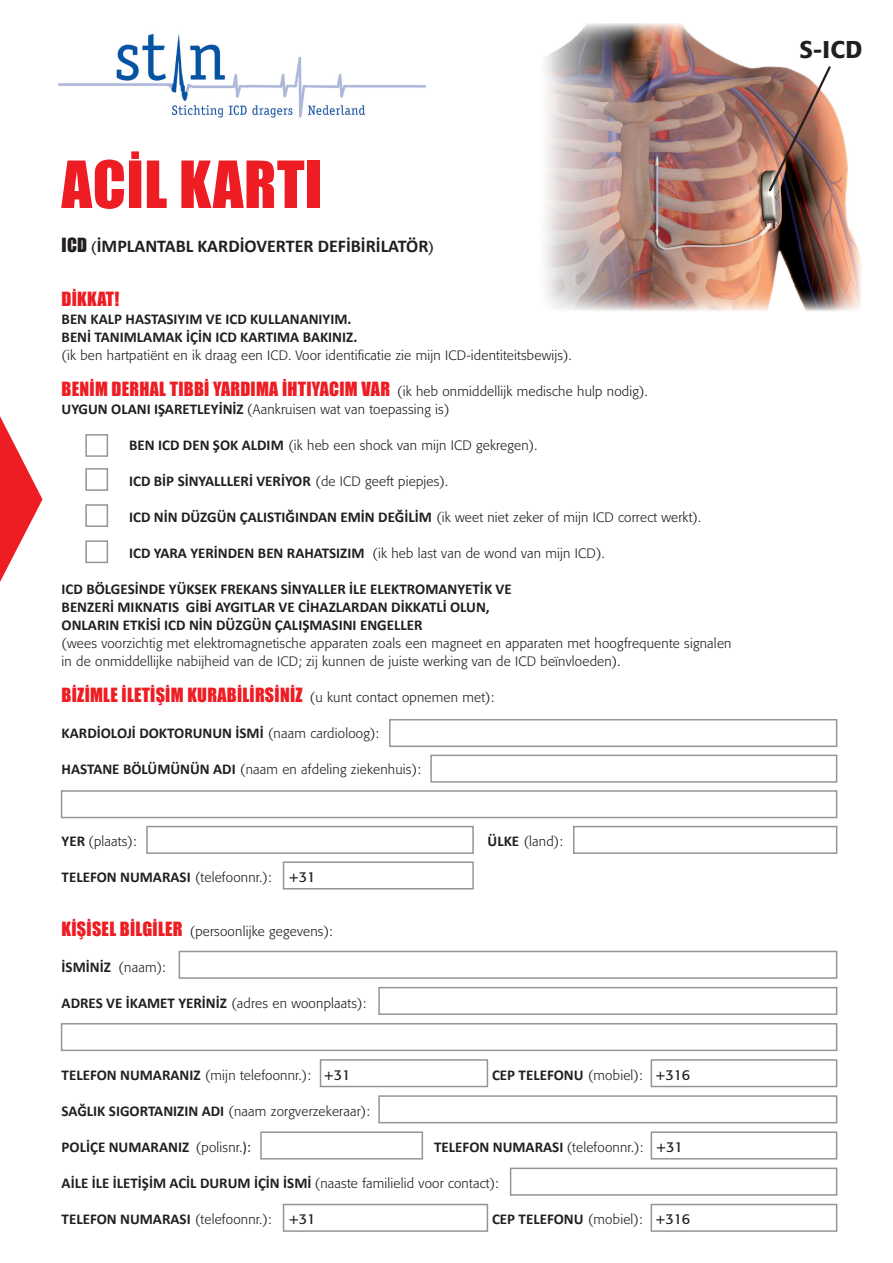
<style>
.page{position:relative;width:893px;height:1263px;background:#fff}
.page>*{position:absolute;margin:0;border:0;box-sizing:border-box;transform-origin:0 0}
.t1{font:60px "Impact";letter-spacing:.01em;color:#ee1d23}
.t2{font:500 24px "Formata";color:#231f20}
.t3{font:18px "Impact";letter-spacing:.015em;color:#ee1d23}
.t4{font:700 18px "Calibri";color:#231f20}
.t5{font:700 15px/18px "Calibri";color:#231f20}
.t6{font:300 13.5px/18px "Formata";letter-spacing:.015em;color:#231f20}
.s1{font-family:"Impact";font-weight:400}
.s2{font-family:"Formata";font-weight:400;font-size:14.25px}
.s3{font-family:"Impact";font-weight:400;font-size:18px;color:#ee1d23}
.s4{font-family:"Calibri";font-weight:700;font-size:15px}
.s5{font-family:"Formata";font-weight:300;font-size:13.5px}
.s6{font-size:14.25px}
.s7{font-family:"Formata";font-weight:300;font-size:13.5px;color:#231f20}
.s8{font-weight:400;font-size:14.25px}
.s9{font-weight:400}
</style>
<div class="page">
<img style="left:59px;top:33px;width:367px;height:85px">
<img style="left:545px;top:23px;width:316px;height:288px">
<img style="left:767px;top:64px;width:66px;height:129px">
<div style="left:651px;top:1059px;width:186px;height:28px;background:#fff;border:2px solid #939598"></div>
<div style="left:389px;top:719px;width:448px;height:28px;background:#fff;border:2px solid #939598"></div>
<div style="left:430px;top:755px;width:407px;height:28px;background:#fff;border:2px solid #939598"></div>
<div style="left:61px;top:790px;width:776px;height:28px;background:#fff;border:2px solid #939598"></div>
<div style="left:146px;top:826px;width:328px;height:28px;background:#fff;border:2px solid #939598"></div>
<div style="left:573px;top:826px;width:264px;height:28px;background:#fff;border:2px solid #939598"></div>
<div style="left:283px;top:861px;width:191px;height:28px;background:#fff;border:2px solid #939598"></div>
<div style="left:179px;top:951px;width:658px;height:28px;background:#fff;border:2px solid #939598"></div>
<div style="left:378px;top:987px;width:459px;height:28px;background:#fff;border:2px solid #939598"></div>
<div style="left:61px;top:1023px;width:776px;height:28px;background:#fff;border:2px solid #939598"></div>
<div style="left:378px;top:1095px;width:459px;height:28px;background:#fff;border:2px solid #939598"></div>
<div style="left:260px;top:1131px;width:163px;height:28px;background:#fff;border:2px solid #939598"></div>
<div style="left:651px;top:1131px;width:186px;height:28px;background:#fff;border:2px solid #939598"></div>
<div style="left:510px;top:1167px;width:327px;height:29px;background:#fff;border:2px solid #939598"></div>
<div style="left:651px;top:1204px;width:186px;height:28px;background:#fff;border:2px solid #939598"></div>
<div style="left:283px;top:1204px;width:205px;height:28px;background:#fff;border:2px solid #939598"></div>
<div style="left:320px;top:1059px;width:168px;height:28px;background:#fff;border:2px solid #939598"></div>
<div style="left:85px;top:434px;width:23px;height:23px;background:#fff;border:2px solid #939598"></div>
<div style="left:85px;top:468px;width:23px;height:23px;background:#fff;border:2px solid #939598"></div>
<div style="left:85px;top:504px;width:23px;height:23px;background:#fff;border:2px solid #939598"></div>
<div style="left:85px;top:540px;width:23px;height:23px;background:#fff;border:2px solid #939598"></div>
<svg style="left:0;top:416px;width:43px;height:166px"></svg>
<h1 class="t1" style="left:62px;top:138px;width:262px">ACİL KARTI</h1>
<h3 class="t4" style="left:62px;top:235px;width:374px"><span class="s1">ICD</span> <span class="s2">(</span>İMPLANTABL KARDİOVERTER DEFİBİRİLATÖR<span class="s2">)</span></h3>
<h3 class="t3" style="left:62px;top:285px;width:59px">DİKKAT!</h3>
<p class="t5" style="left:62px;top:310px;width:297px">BEN KALP HASTASIYIM VE ICD KULLANANIYIM.<br>BENİ TANIMLAMAK İÇİN ICD KARTIMA BAKINIZ.</p>
<p class="t6" style="left:62px;top:346px;width:512px">(ik ben hartpatiënt en ik draag een ICD. Voor identificatie zie mijn ICD-identiteitsbewijs).</p>
<p class="t6" style="left:62px;top:382px;width:587px"><span class="s3">BENİM DERHAL TIBBİ YARDIMA İHTIYACIM VAR</span> (ik heb onmiddellijk medische hulp nodig).<br><span class="s4">UYGUN OLANI IŞARETLEYİNİZ</span> (Aankruisen wat van toepassing is)</p>
<p class="t6" style="left:129px;top:436px;width:410px"><span class="s4">BEN ICD DEN ŞOK ALDIM</span> (ik heb een shock van mijn ICD gekregen).</p>
<p class="t5" style="left:129px;top:472px;width:320px">ICD BİP SİNYALLLERİ VERİYOR <span class="s5">(de ICD geeft piepjes).</span></p>
<p class="t6" style="left:129px;top:508px;width:573px"><span class="s4">ICD NİN DÜZGÜN ÇALISTIĞINDAN EMİN DEĞİLİM</span> (ik weet niet zeker of mijn ICD correct werkt).</p>
<p class="t6" style="left:129px;top:544px;width:477px"><span class="s4">ICD YARA YERİNDEN BEN RAHATSIZIM</span> (ik heb last van de wond van mijn ICD).</p>
<p class="t5" style="left:62px;top:580px;width:452px">ICD BÖLGESİNDE YÜKSEK FREKANS SİNYALLER İLE ELEKTROMANYETİK VE<br>BENZERİ MIKNATIS GİBİ AYGITLAR VE CİHAZLARDAN DİKKATLİ OLUN,<br>ONLARIN ETKİSİ ICD NİN DÜZGÜN ÇALIŞMASINI ENGELLER</p>
<p class="t6" style="left:62px;top:634px;width:671px">(wees voorzichtig met elektromagnetische apparaten zoals een magneet en apparaten met hoogfrequente signalen in de onmiddellijke nabijheid van de ICD; zij kunnen de juiste werking van de ICD beïnvloeden)<span class="s6">.</span></p>
<h3 class="t3" style="left:62px;top:681px;width:434px">BİZİMLE İLETİŞİM KURABİLİRSİNİZ <span class="s7">(u kunt contact opnemen met):</span></h3>
<p class="t5" style="left:62px;top:724px;width:319px">KARDİOLOJİ DOKTORUNUN İSMİ <span class="s5">(naam cardioloog):</span></p>
<p class="t6" style="left:62px;top:760px;width:361px"><span class="s4">HASTANE BÖLÜMÜNÜN ADI</span> (naam en afdeling ziekenhuis):</p>
<p class="t6" style="left:62px;top:832px;width:76px"><span class="s4">YER</span> (plaats):</p>
<p class="t6" style="left:488px;top:832px;width:77px"><span class="s4">ÜLKE</span> (land):</p>
<p class="t5" style="left:62px;top:868px;width:255px">TELEFON NUMARASI <span class="s5">(telefoonnr.):</span> <span class="s2">+31</span></p>
<p class="t6" style="left:62px;top:922px;width:273px"><span class="s3">KİŞİSEL BİLGİLER</span> (persoonlijke gegevens):</p>
<p class="t5" style="left:62px;top:958px;width:106px">İSMİNİZ <span class="s5">(naam):</span></p>
<p class="t5" style="left:62px;top:994px;width:306px">ADRES VE İKAMET YERİNİZ <span class="s5">(adres en woonplaats):</span></p>
<p class="t6" style="left:62px;top:1066px;width:290px"><span class="s4">TELEFON NUMARANIZ</span> (mijn telefoonnr.): <span class="s8">+31</span></p>
<p class="t5" style="left:492px;top:1066px;width:200px">CEP TELEFONU <span class="s5">(mobiel):</span> <span class="s2">+316</span></p>
<p class="t6" style="left:62px;top:1102px;width:310px"><span class="s4">SAĞLIK SIGORTANIZIN ADI</span> (naam zorgverzekeraar):</p>
<p class="t5" style="left:62px;top:1138px;width:191px">POLİÇE NUMARANIZ <span class="s5">(polisnr.</span><span class="s9">):</span></p>
<p class="t5" style="left:434px;top:1138px;width:250px">TELEFON NUMARASI <span class="s5">(telefoonnr.):</span> <span class="s2">+31</span></p>
<p class="t5" style="left:62px;top:1174px;width:438px">AİLE İLE İLETİŞİM ACİL DURUM İÇİN İSMİ <span class="s5">(naaste familielid voor contact):</span></p>
<p class="t5" style="left:62px;top:1210px;width:255px">TELEFON NUMARASI <span class="s5">(telefoonnr.):</span> <span class="s2">+31</span></p>
<p class="t5" style="left:492px;top:1210px;width:200px">CEP TELEFONU <span class="s5">(mobiel):</span> <span class="s2">+316</span></p>
<h2 class="t2" style="left:799px;top:35px;width:64px">S-ICD</h2>
</div>
